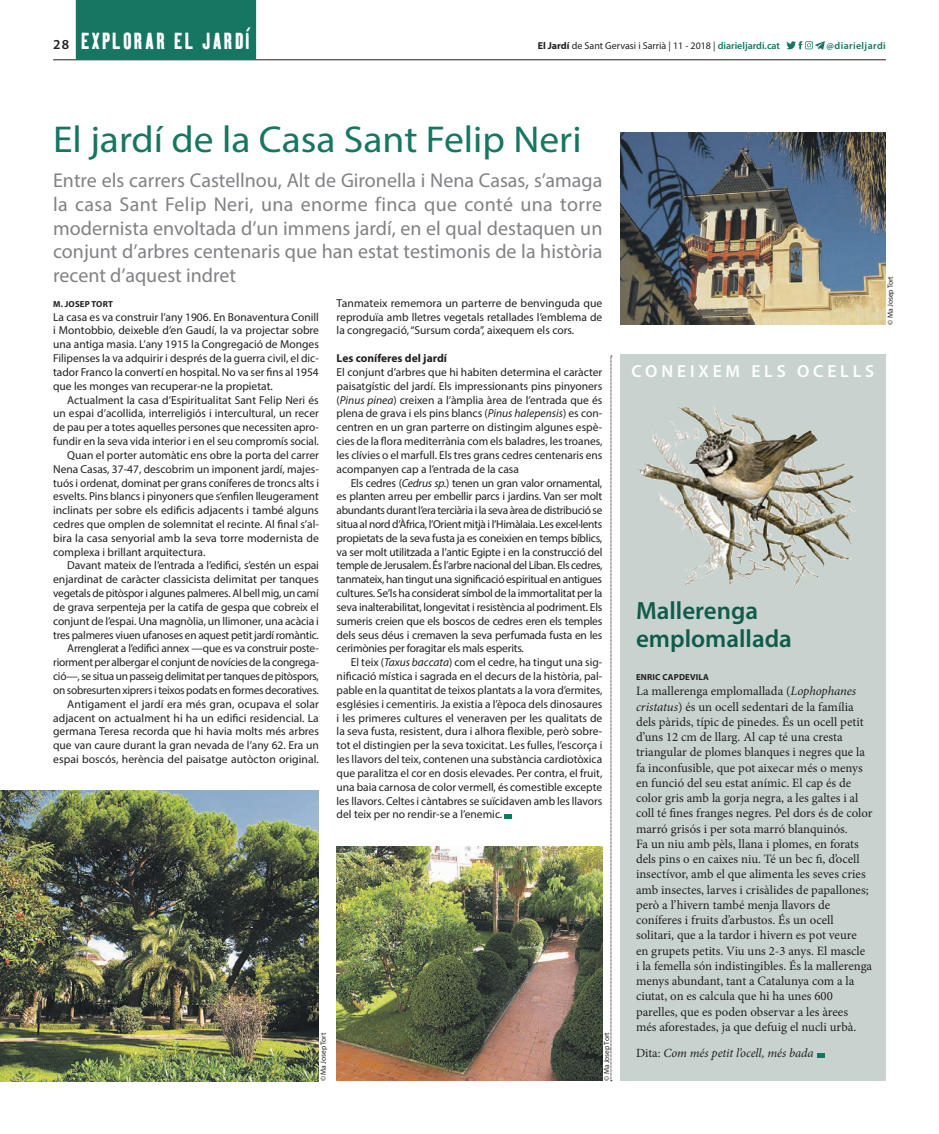
<style>
.page{position:relative;width:939px;height:1134px;background:#fff}
.page>*{position:absolute;margin:0;border:0;box-sizing:border-box;transform-origin:0 0}
.t1{font:37.5px "Myriad Pro";color:#167662;scale:1.06 1}
.t2{font:600 25px/27.5px "Myriad Pro";color:#105b4b}
.t3{font:22.5px "Kipp No 1";letter-spacing:.1em;color:#fff}
.t4{font:20px/23.8px "Myriad Pro";color:#808285;text-align:justify}
.t5{font:600 17.5px "Myriad Pro";letter-spacing:.22em;color:#fff}
.t6{font:600 13.75px "Myriad Pro";color:#231f20}
.t7{font:12.75px/15.2px "Minion Pro";color:#231f20}
.t8{font:italic 12.5px "Minion Pro";letter-spacing:-.005em;color:#231f20}
.t9{font:11.5px/13.9px "Myriad Pro";letter-spacing:-.005em;color:#231f20;text-align:justify}
.t10{font:11.5px "Myriad Pro";letter-spacing:-.025em;color:#231f20}
.t11{font:700 11.5px "Myriad Pro";color:#231f20}
.t12{font:10px "Myriad Pro";color:#231f20}
.t13{font:600 10px "Myriad Pro";letter-spacing:.04em;color:#167662}
.t14{font:700 8.75px "Myriad Pro";letter-spacing:.02em;color:#231f20}
.t15{font:7.5px "Myriad Pro";letter-spacing:-.01em;color:#231f20}
.s1{font-weight:700}
.s2{font-weight:600;color:#167662}
.s3{font-style:italic}
.s4{font-style:normal}
</style>
<div class="page">
<hr style="left:53px;top:60px;width:833px;height:1px;background:#231f20">
<svg style="left:786px;top:41px;width:39px;height:9px"></svg>
<div style="left:76px;top:0;width:180px;height:60px;background:#167662"></div>
<div style="left:620px;top:354px;width:266px;height:727px;background:#c8d3cf"></div>
<svg style="left:817px;top:1053px;width:8px;height:4px"></svg>
<img style="left:639px;top:406px;width:139px;height:180px">
<svg style="left:504px;top:814px;width:8px;height:4px"></svg>
<svg style="left:611px;top:356px;width:1px;height:725px"></svg>
<img style="left:0;top:791px;width:319px;height:290px">
<img style="left:337px;top:846px;width:265px;height:235px">
<img style="left:620px;top:133px;width:266px;height:192px">
<h3 class="t3" style="left:81px;top:27px;width:172px">EXPLORAR EL JARDÍ</h3>
<p class="t6" style="left:53px;top:36px;width:18px">28</p>
<p class="t12" style="left:538px;top:40px;width:244px"><span class="s1">El Jardí</span> de Sant Gervasi i Sarrià | 11 - 2018 | <span class="s2">diarieljardi.cat</span></p>
<p class="t13" style="left:827px;top:40px;width:61px">@diarieljardi</p>
<h1 class="t1" style="left:53px;top:116px;width:500px">El jardí de la Casa Sant Felip Neri</h1>
<p class="t4" style="left:53px;top:168px;width:551px">Entre els carrers Castellnou, Alt de Gironella i Nena Casas, s’amaga la casa Sant Felip Neri, una enorme finca que conté una torre modernista envoltada d’un immens jardí, en el qual destaquen un conjunt d’arbres centenaris que han estat testimonis de la història recent d’aquest indret</p>
<p class="t14" style="left:53px;top:298px;width:61px">M. JOSEP TORT</p>
<p class="t9" style="left:53px;top:310px;width:267px">La casa es va construir l’any 1906. En Bonaventura Conill i Montobbio, deixeble d’en Gaudí, la va projectar sobre una antiga masia. L’any 1915 la Congregació de Monges Filipenses la va adquirir i després de la guerra civil, el dic&shy;tador Franco la convertí en hospital. No va ser fins al 1954 que les monges van recuperar-ne la propietat.</p>
<p class="t9" style="left:67px;top:393px;width:253px">Actualment la casa d’Espiritualitat Sant Felip Neri és</p>
<p class="t9" style="left:53px;top:406px;width:267px">un espai d’acollida, interreligiós i intercultural, un recer</p>
<p class="t9" style="left:53px;top:420px;width:267px">de pau per a totes aquelles persones que necessiten apro-</p>
<p class="t9" style="left:53px;top:434px;width:267px">fundir en la seva vida interior i en el seu compromís social.</p>
<p class="t9" style="left:67px;top:448px;width:253px">Quan el porter automàtic ens obre la porta del carrer</p>
<p class="t9" style="left:53px;top:462px;width:267px">Nena Casas, 37-47, descobrim un imponent jardí, majes-</p>
<p class="t9" style="left:53px;top:475px;width:267px">tuós i ordenat, dominat per grans coníferes de troncs alts i</p>
<p class="t9" style="left:53px;top:489px;width:267px">esvelts. Pins blancs i pinyoners que s’enfilen lleugerament</p>
<p class="t9" style="left:53px;top:503px;width:267px">inclinats per sobre els edificis adjacents i també alguns</p>
<p class="t9" style="left:53px;top:517px;width:267px">cedres que omplen de solemnitat el recinte. Al final s’al-</p>
<p class="t9" style="left:53px;top:531px;width:267px">bira la casa senyorial amb la seva torre modernista de</p>
<p class="t9" style="left:53px;top:545px;width:154px">complexa i brillant arquitectura.</p>
<p class="t9" style="left:67px;top:558px;width:253px">Davant mateix de l’entrada a l’edifici, s’estén un espai</p>
<p class="t9" style="left:53px;top:572px;width:267px">enjardinat de caràcter classicista delimitat per tanques</p>
<p class="t9" style="left:53px;top:586px;width:267px">vegetals de pitòspor i algunes palmeres. Al bell mig, un camí</p>
<p class="t9" style="left:53px;top:600px;width:267px">de grava serpenteja per la catifa de gespa que cobreix el</p>
<p class="t9" style="left:53px;top:614px;width:267px">conjunt de l’espai. Una magnòlia, un llimoner, una acàcia i</p>
<p class="t9" style="left:53px;top:628px;width:267px">tres palmeres viuen ufanoses en aquest petit jardí romàntic.</p>
<p class="t9" style="left:67px;top:641px;width:253px">Arrenglerat a l’edifici annex —que es va construir poste-</p>
<p class="t9" style="left:53px;top:655px;width:267px">riorment per albergar el conjunt de novícies de la congrega-</p>
<p class="t10" style="left:53px;top:669px;width:267px">ció—, se situa un passeig delimitat per tanques de pitòspors,</p>
<p class="t10" style="left:53px;top:683px;width:267px">on sobresurten xiprers i teixos podats en formes decoratives.</p>
<p class="t9" style="left:67px;top:697px;width:253px">Antigament el jardí era més gran, ocupava el solar</p>
<p class="t9" style="left:53px;top:711px;width:267px">adjacent on actualment hi ha un edifici residencial. La</p>
<p class="t9" style="left:53px;top:724px;width:267px">germana Teresa recorda que hi havia molts més arbres</p>
<p class="t9" style="left:53px;top:738px;width:267px">que van caure durant la gran nevada de l’any 62. Era un</p>
<p class="t9" style="left:53px;top:752px;width:267px">espai boscós, herència del paisatge autòcton original.</p>
<p class="t9" style="left:337px;top:296px;width:267px">Tanmateix rememora un parterre de benvinguda que reproduïa amb lletres vegetals retallades l’emblema de la congregació, “Sursum corda”, aixequem els cors.</p>
<p class="t11" style="left:337px;top:351px;width:112px">Les coníferes del jardí</p>
<p class="t9" style="left:337px;top:365px;width:267px">El conjunt d’arbres que hi habiten determina el caràcter paisatgístic del jardí. Els impressionants pins pinyoners (<span class="s3">Pinus pinea</span>) creixen a l’àmplia àrea de l’entrada que és plena de grava i els pins blancs (<span class="s3">Pinus halepensis</span>) es con&shy;centren en un gran parterre on distingim algunes espè&shy;cies de la flora mediterrània com els baladres, les troanes, les clívies o el marfull. Els tres grans cedres centenaris ens acompanyen cap a l’entrada de la casa</p>
<p class="t9" style="left:337px;top:475px;width:267px;text-indent:14px">Els cedres (<span class="s3">Cedrus sp.</span>) tenen un gran valor ornamental, es planten arreu per embellir parcs i jardins. Van ser molt abundants durant l’era terciària i la seva àrea de distribució se situa al nord d’Àfrica, l’Orient mitjà i l’Himàlaia. Les excel·lents propietats de la seva fusta ja es coneixien en temps bíblics, va ser molt utilitzada a l’antic Egipte i en la construcció del temple de Jerusalem. És l’arbre nacional del Líban. Els cedres, tanmateix, han tingut una significació espiritual en antigues cultures. Se’ls ha considerat símbol de la immortalitat per la seva inalterabilitat, longevitat i resistència al podriment. Els sumeris creien que els boscos de cedres eren els temples dels seus déus i cremaven la seva perfumada fusta en les cerimònies per foragitar els mals esperits.</p>
<p class="t9" style="left:337px;top:655px;width:267px;text-indent:14px">El teix (<span class="s3">Taxus baccata</span>) com el cedre, ha tingut una sig&shy;nificació mística i sagrada en el decurs de la història, pal&shy;pable en la quantitat de teixos plantats a la vora d’ermites, esglésies i cementiris. Ja existia a l’època dels dinosaures i les primeres cultures el veneraven per les qualitats de la seva fusta, resistent, dura i alhora flexible, però sobre&shy;tot el distingien per la seva toxicitat. Les fulles, l’escorça i les llavors del teix, contenen una substància cardiotòxica que paralitza el cor en dosis elevades. Per contra, el fruit, una baia carnosa de color vermell, és comestible excepte les llavors. Celtes i càntabres se suïcidaven amb les llavors del teix per no rendir-se a l’enemic.</p>
<p class="t15" style="left:319px;top:1081px;width:50px;rotate:-90deg">© Ma Josep Tort</p>
<p class="t15" style="left:602px;top:1081px;width:50px;rotate:-90deg">© Ma Josep Tort</p>
<p class="t15" style="left:886px;top:325px;width:50px;rotate:-90deg">© Ma Josep Tort</p>
<h3 class="t5" style="left:632px;top:360px;width:244px">CONEIXEM ELS OCELLS</h3>
<h2 class="t2" style="left:636px;top:597px;width:157px">Mallerenga emplomallada</h2>
<p class="t14" style="left:636px;top:671px;width:74px">ENRIC CAPDEVILA</p>
<p class="t7" style="left:636px;top:684px;width:238px">La mallerenga emplomallada (<span class="s3">Lophophanes cristatus</span>) és un ocell sedentari de la família dels pàrids, típic de pinedes. És un ocell petit d’uns 12 cm de llarg. Al cap té una cresta triangular de plomes blanques i negres que la fa inconfusible, que pot aixecar més o menys en funció del seu estat anímic. El cap és de color gris amb la gorja negra, a les galtes i al coll té fines franges negres. Pel dors és de color marró grisós i per sota marró blanquinós.<br>Fa un niu amb pèls, llana i plomes, en forats dels pins o en caixes niu. Té un bec fi, d’ocell insectívor, amb el que alimenta les seves cries amb insectes, larves i crisàlides de papallones; però a l’hivern també menja llavors de coníferes i fruits d’arbustos. És un ocell solitari, que a la tardor i hivern es pot veure<br>en grupets petits. Viu uns 2-3 anys. El mascle<br>i la femella són indistingibles. És la mallerenga menys abundant, tant a Catalunya com a la ciutat, on es calcula que hi ha unes 600 parelles, que es poden observar a les àrees<br>més aforestades, ja que defuig el nucli urbà.</p>
<p class="t8" style="left:636px;top:1045px;width:179px"><span class="s4">Dita:</span> Com més petit l’ocell, més bada</p>
</div>
